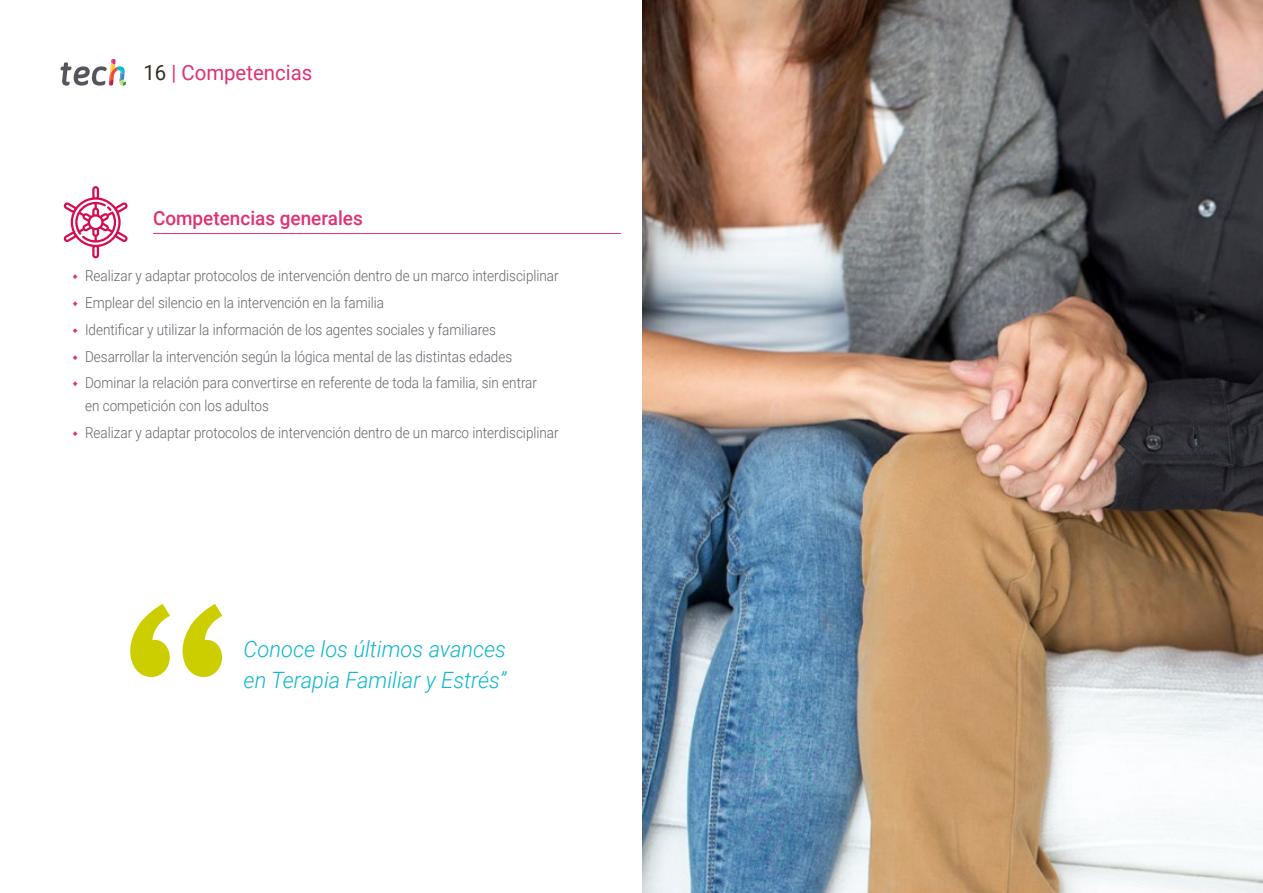
<style>
.page{position:relative;width:1263px;height:893px;background:#fff}
.page>*{position:absolute;margin:0;border:0;box-sizing:border-box;transform-origin:0 0}
.t1{font:italic 300 22.5px/31.5px "Roboto";color:#0fb6cf}
.t2{font:21px "Roboto";color:#df3174}
.t3{font:500 19.5px "Roboto";color:#df3174}
.t4{font:300 15px/26.7px "Roboto";color:#61646a;scale:.9 1}
.s1{color:#312e20}
</style>
<div class="page">
<svg style="left:61px;top:59px;width:65px;height:27px"></svg>
<hr style="left:153px;top:233px;width:468px;height:1px;background:#df3174">
<svg style="left:63px;top:186px;width:65px;height:72px"></svg>
<svg style="left:130px;top:604px;width:92px;height:73px"></svg>
<img style="left:642px;top:0;width:621px;height:893px">
<h2 class="t2" style="left:144px;top:57px;width:170px"><span class="s1">16</span> | Competencias</h2>
<h3 class="t3" style="left:153px;top:205px;width:211px">Competencias generales</h3>
<p class="t4" style="left:85px;top:262px;width:528px">Realizar y adaptar protocolos de intervención dentro de un marco interdisciplinar Emplear del silencio en la intervención en la familia<br>Identificar y utilizar la información de los agentes sociales y familiares Desarrollar la intervención según la lógica mental de las distintas edades Dominar la relación para convertirse en referente de toda la familia, sin entrar</p>
<p class="t4" style="left:85px;top:392px;width:528px">en competición con los adultos<br>Realizar y adaptar protocolos de intervención dentro de un marco interdisciplinar</p>
<h1 class="t1" style="left:244px;top:632px;width:264px">Conoce los últimos avances en Terapia Familiar y Estrés”</h1>
</div>
